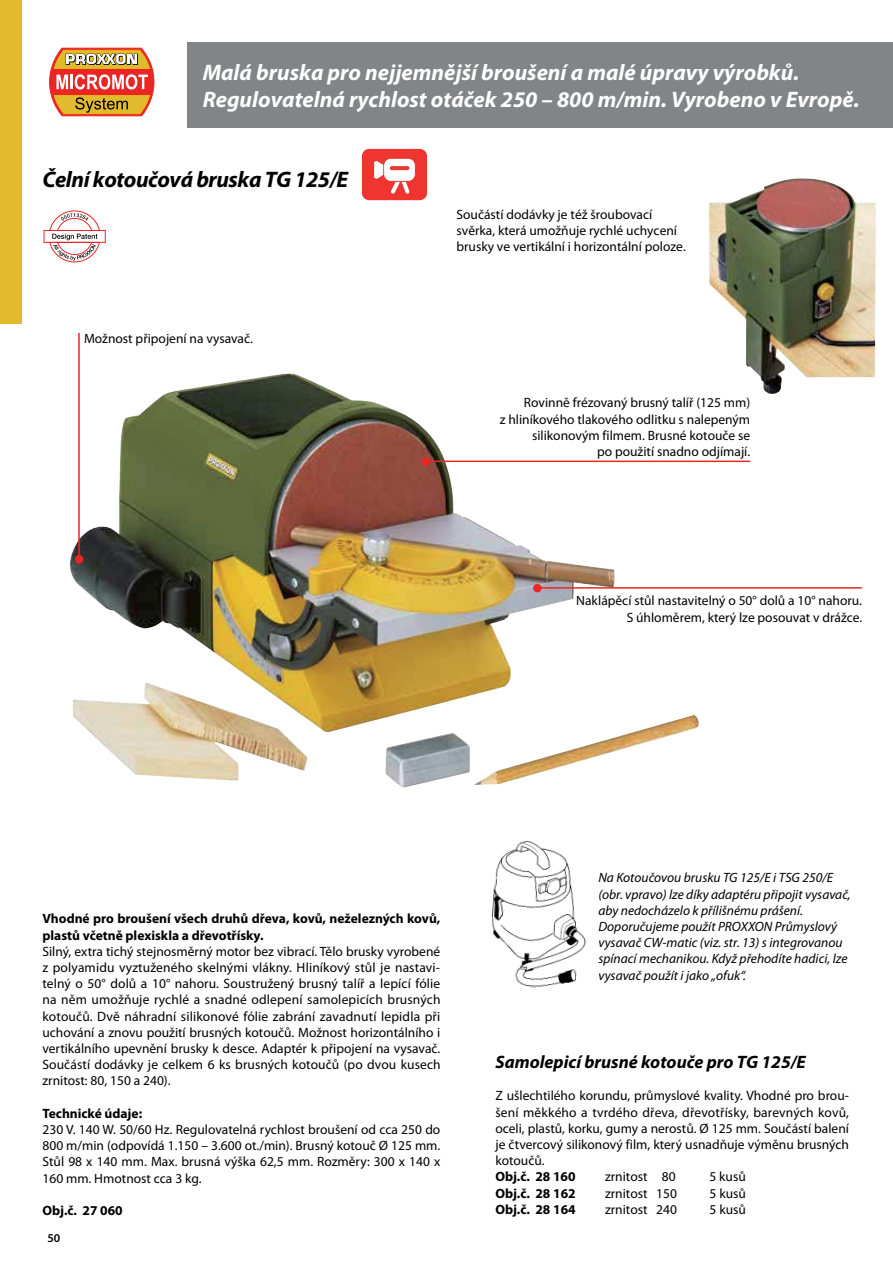
<style>
.page{position:relative;width:893px;height:1263px;background:#fff}
.page>*{position:absolute;margin:0;border:0;box-sizing:border-box;transform-origin:0 0}
.t1{font:italic 700 22.5px/27px "Myriad Pro";color:#fff}
.t2{font:italic 700 22.5px "Myriad Pro";letter-spacing:-.02em;color:#000}
.t3{font:italic 700 18px "Myriad Pro";color:#000}
.t4{font:13.5px/16.2px "Myriad Pro";color:#000;text-align:justify}
.t5{font:italic 13.5px/16.2px "Myriad Pro";color:#000}
.t6{font:700 13.5px/16.2px "Myriad Pro";color:#000}
.t7{font:600 12px "Myriad Pro";color:#000}
</style>
<div class="page">
<div style="left:187px;top:43px;width:706px;height:85px;background:#828488"></div>
<div style="left:0;top:0;width:21px;height:323px;background:#e2ba2e"></div>
<svg style="left:43px;top:210px;width:63px;height:53px"></svg>
<img style="left:70px;top:374px;width:545px;height:414px">
<img style="left:709px;top:178px;width:167px;height:216px">
<img style="left:491px;top:840px;width:96px;height:148px">
<hr style="left:78px;top:333px;width:2px;height:223px;background:#eb2724">
<div style="left:75px;top:555px;width:8px;height:9px;background:#eb2724;border-radius:50%"></div>
<hr style="left:429px;top:461px;width:321px;height:1px;background:#eb2724">
<div style="left:421px;top:457px;width:9px;height:9px;background:#eb2724;border-radius:50%"></div>
<hr style="left:541px;top:587px;width:321px;height:2px;background:#eb2724">
<div style="left:533px;top:584px;width:9px;height:8px;background:#eb2724;border-radius:50%"></div>
<svg style="left:49px;top:48px;width:106px;height:69px"></svg>
<div style="left:362px;top:149px;width:65px;height:51px;background:#ee352f;border-radius:7px"></div>
<svg style="left:391px;top:182px;width:19px;height:12px"></svg>
<div style="left:384px;top:158px;width:31px;height:23px;background:#fff;border-radius:7px"></div>
<div style="left:383px;top:158px;width:33px;height:24px;border:1px solid #ee352f;border-radius:7px"></div>
<svg style="left:390px;top:166px;width:19px;height:4px"></svg>
<svg style="left:374px;top:161px;width:9px;height:18px"></svg>
<img style="left:473px;top:715px;width:226px;height:70px">
<h1 class="t1" style="left:203px;top:61px;width:658px">Malá bruska pro nejjemnější broušení a malé úpravy výrobků.<br>Regulovatelná rychlost otáček 250 – 800 m/min. Vyrobeno v Evropě.</h1>
<h1 class="t2" style="left:42px;top:171px;width:307px">Čelní kotoučová bruska TG 125/E</h1>
<p class="t4" style="left:84px;top:331px;width:170px">Možnost připojení na vysavač.</p>
<p class="t4" style="left:456px;top:207px;width:231px;text-align:left">Součástí dodávky je též šroubovací svěrka, která umožňuje rychlé uchycení brusky ve vertikální i horizontální poloze.</p>
<p class="t4" style="left:500px;top:396px;width:252px;text-align:right">Rovinně frézovaný brusný talíř (125 mm)<br>z hliníkového tlakového odlitku s nalepeným silikonovým filmem. Brusné kotouče se<br>po použití snadno odjímají.</p>
<p class="t4" style="left:576px;top:594px;width:287px;text-align:right">Naklápěcí stůl nastavitelný o 50° dolů a 10° nahoru.<br>S úhloměrem, který lze posouvat v drážce.</p>
<p class="t6" style="left:42px;top:912px;width:399px">Vhodné pro broušení všech druhů dřeva, kovů, neželezných kovů, plastů včetně plexiskla a dřevotřísky.</p>
<p class="t4" style="left:42px;top:944px;width:400px">Silný, extra tichý stejnosměrný motor bez vibrací. Tělo brusky vyrobené z polyamidu vyztuženého skelnými vlákny. Hliníkový stůl je nastavi&shy;telný o 50° dolů a 10° nahoru. Soustružený brusný talíř a lepící fólie na něm umožňuje rychlé a snadné odlepení samolepicích brusných kotoučů. Dvě náhradní silikonové fólie zabrání zavadnutí lepidla při uchování a znovu použití brusných kotoučů. Možnost horizontálního i vertikálního upevnění brusky k desce. Adaptér k připojení na vysavač.<br>Součástí dodávky je celkem 6 ks brusných kotoučů (po dvou kusech zrnitost: 80, 150 a 240).</p>
<p class="t6" style="left:42px;top:1106px;width:101px">Technické údaje:</p>
<p class="t4" style="left:42px;top:1122px;width:399px">230 V. 140 W. 50/60 Hz. Regulovatelná rychlost broušení od cca 250 do 800 m/min (odpovídá 1.150 – 3.600 ot./min). Brusný kotouč Ø 125 mm.<br>Stůl 98 x 140 mm. Max. brusná výška 62,5 mm. Rozměry: 300 x 140 x 160 mm. Hmotnost cca 3 kg.</p>
<p class="t6" style="left:42px;top:1203px;width:82px">Obj.č. 27 060</p>
<p class="t7" style="left:47px;top:1231px;width:14px">50</p>
<p class="t5" style="left:598px;top:871px;width:254px">Na Kotoučovou brusku TG 125/E i TSG 250/E (obr. vpravo) lze díky adaptéru připojit vysavač, aby nedocházelo k přílišnému prášení.<br>Doporučujeme použít PROXXON Průmyslový vysavač CW-matic (viz. str. 13) s integrovanou spínací mechanikou. Když přehodíte hadici, lze vysavač použít i jako „ofuk“.</p>
<h2 class="t3" style="left:495px;top:1055px;width:312px">Samolepicí brusné kotouče pro TG 125/E</h2>
<p class="t4" style="left:495px;top:1089px;width:355px">Z ušlechtilého korundu, průmyslové kvality. Vhodné pro brou&shy;šení měkkého a tvrdého dřeva, dřevotřísky, barevných kovů, oceli, plastů, korku, gumy a nerostů. Ø 125 mm. Součástí balení je čtvercový silikonový film, který usnadňuje výměnu brusných kotoučů.</p>
<p class="t6" style="left:495px;top:1170px;width:82px">Obj.č. 28 160</p>
<p class="t4" style="left:605px;top:1170px;width:72px">zrnitost 80</p>
<p class="t4" style="left:709px;top:1170px;width:38px">5 kusů</p>
<p class="t6" style="left:495px;top:1186px;width:82px">Obj.č. 28 162</p>
<p class="t4" style="left:605px;top:1186px;width:73px">zrnitost 150</p>
<p class="t4" style="left:709px;top:1186px;width:38px">5 kusů</p>
<p class="t6" style="left:495px;top:1202px;width:82px">Obj.č. 28 164</p>
<p class="t4" style="left:605px;top:1202px;width:73px">zrnitost 240</p>
<p class="t4" style="left:709px;top:1202px;width:38px">5 kusů</p>
</div>
